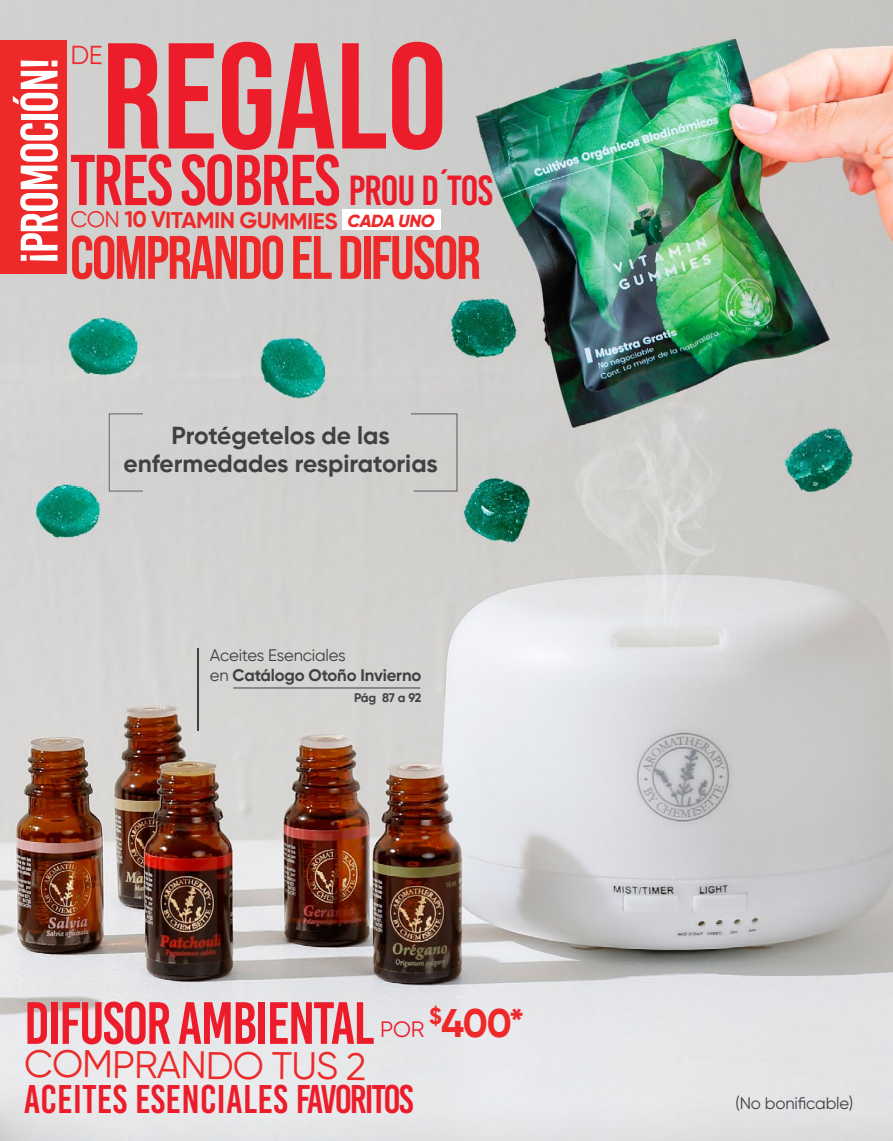
<style>
.page{position:relative;width:893px;height:1141px;background:#fff}
.page>*{position:absolute;margin:0;border:0;box-sizing:border-box;transform-origin:0 0}
.t1{font:150.33px "Bebas Neue";color:#ed1c2b}
.t2{font:71.75px "Bebas Kai";letter-spacing:-.03em;color:#ed1c2b}
.t3{font:700 61.25px "Bebas Neue";letter-spacing:-.03em;color:#ee292a}
.t4{font:59.5px "Bebas Kai";letter-spacing:-.03em;color:#ed1c2b}
.t5{font:52.5px "Bebas Kai";letter-spacing:-.03em;color:#fff}
.t6{font:39.9px "Bebas Kai";letter-spacing:.01em;color:#ed1c2b}
.t7{font:700 39.73px "Gilroy";color:#ee292a}
.t8{font:38.5px "Gilroy";color:#ee292a}
.t9{font:26.07px "Gilroy";color:#ee292a}
.t10{font:700 24.5px/28px "Gilroy";color:#414042;text-align:center}
.t11{font:700 22.57px "Gilroy";letter-spacing:-.03em;color:#ee292a}
.t12{font:22.22px "Gilroy";color:#ed1c2b}
.t13{font:700 16.62px/19.4px "Gilroy";letter-spacing:-.01em;color:#414042}
.t14{font:16.62px "Gilroy";letter-spacing:-.01em;color:#414042}
.t15{font:700 12.42px "Gilroy";letter-spacing:-.03em;color:#414042}
.s1{font-size:42px}
.s2{font-weight:400}
.s3{font-weight:800;font-style:italic;font-size:17.5px}
</style>
<div class="page">
<img style="left:0;top:0;width:893px;height:1141px">
<hr style="left:197px;top:648px;width:2px;height:82px;background:#414042">
<hr style="left:233px;top:688px;width:187px;height:1px;background:#414042">
<svg style="left:410px;top:413px;width:48px;height:79px;background:#cbcac7"></svg>
<div style="left:0;top:40px;width:67px;height:233px;background:#ee292a"></div>
<div style="left:343px;top:210px;width:98px;height:20px;background:#fff"></div>
<h3 class="t5" style="left:11px;top:264px;width:208px;rotate:-90deg">¡PROMOCIÓN!</h3>
<p class="t9" style="left:70px;top:39px;width:34px">DE</p>
<h1 class="t1" style="left:102px;top:11px;width:347px">REGALO</h1>
<h2 class="t2" style="left:70px;top:142px;width:424px">TRES SOBRES <span class="s1">PROU D´TOS</span></h2>
<p class="t11" style="left:70px;top:206px;width:366px"><span class="s2">CON</span> 10 VITAMIN GUMMIES <span class="s3">CADA UNO</span></p>
<h3 class="t3" style="left:70px;top:224px;width:412px">COMPRANDO EL DIFUSOR</h3>
<p class="t10" style="left:124px;top:422px;width:316px">Protégetelos de las enfermedades respiratorias</p>
<p class="t13" style="left:210px;top:646px;width:213px"><span class="s2">Aceites Esenciales<br>en</span> Catálogo Otoño Invierno</p>
<p class="t15" style="left:354px;top:690px;width:69px">Pág 87 a 92</p>
<h3 class="t4" style="left:24px;top:991px;width:352px">DIFUSOR AMBIENTAL</h3>
<h3 class="t8" style="left:25px;top:1039px;width:343px;rotate:1deg">COMPRANDO TUS 2</h3>
<h3 class="t7" style="left:429px;top:999px;width:97px"><sup>$</sup>400*</h3>
<p class="t12" style="left:380px;top:1016px;width:46px">POR</p>
<h3 class="t6" style="left:24px;top:1077px;width:391px">ACEITES ESENCIALES FAVORITOS</h3>
<p class="t14" style="left:735px;top:1093px;width:119px">(No bonificable)</p>
</div>
